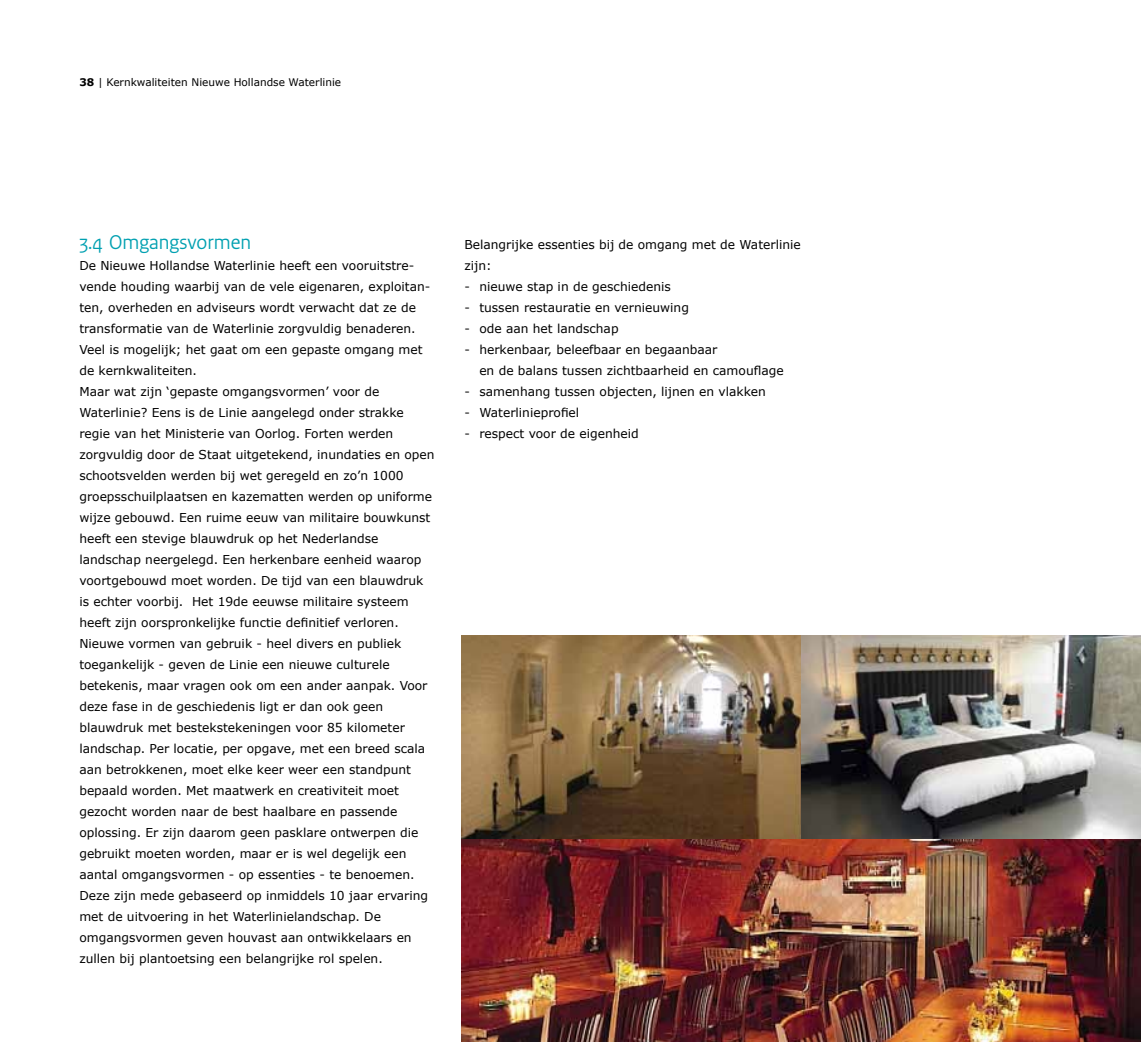
<style>
.page{position:relative;width:1141px;height:1042px;background:#fff}
.page>*{position:absolute;margin:0;border:0;box-sizing:border-box;transform-origin:0 0}
.t1{font:21px "Rijksoverheid Sans Heading";color:#00a0b1}
.t2{font:12.25px/21px "Verdana";color:#000}
.t3{font:10.5px "Verdana";color:#000}
.s1{font-weight:700}
</style>
<div class="page">
<img style="left:461px;top:635px;width:680px;height:407px">
<p class="t3" style="left:79px;top:76px;width:263px"><span class="s1">38</span> | Kernkwaliteiten Nieuwe Hollandse Waterlinie</p>
<h1 class="t1" style="left:79px;top:230px;width:173px">3.4 Omgangsvormen</h1>
<p class="t2" style="left:79px;top:255px;width:357px">De Nieuwe Hollandse Waterlinie heeft een vooruitstre&shy;vende houding waarbij van de vele eigenaren, exploitan&shy;ten, overheden en adviseurs wordt verwacht dat ze de transformatie van de Waterlinie zorgvuldig benaderen.<br>Veel is mogelijk; het gaat om een gepaste omgang met de kernkwaliteiten.<br>Maar wat zijn ‘gepaste omgangsvormen’ voor de Waterlinie? Eens is de Linie aangelegd onder strakke regie van het Ministerie van Oorlog. Forten werden zorgvuldig door de Staat uitgetekend, inundaties en open schootsvelden werden bij wet geregeld en zo’n 1000 groepsschuilplaatsen en kazematten werden op uniforme wijze gebouwd. Een ruime eeuw van militaire bouwkunst heeft een stevige blauwdruk op het Nederlandse landschap neergelegd. Een herkenbare eenheid waarop voortgebouwd moet worden. De tijd van een blauwdruk is echter voorbij. Het 19de eeuwse militaire systeem heeft zijn oorspronkelijke functie definitief verloren.<br>Nieuwe vormen van gebruik - heel divers en publiek toegankelijk - geven de Linie een nieuwe culturele betekenis, maar vragen ook om een ander aanpak. Voor deze fase in de geschiedenis ligt er dan ook geen blauwdruk met bestekstekeningen voor 85 kilometer landschap. Per locatie, per opgave, met een breed scala aan betrokkenen, moet elke keer weer een standpunt bepaald worden. Met maatwerk en creativiteit moet gezocht worden naar de best haalbare en passende oplossing. Er zijn daarom geen pasklare ontwerpen die gebruikt moeten worden, maar er is wel degelijk een aantal omgangsvormen - op essenties - te benoemen.<br>Deze zijn mede gebaseerd op inmiddels 10 jaar ervaring met de uitvoering in het Waterlinielandschap. De omgangsvormen geven houvast aan ontwikkelaars en zullen bij plantoetsing een belangrijke rol spelen.</p>
<p class="t2" style="left:464px;top:234px;width:338px">Belangrijke essenties bij de omgang met de Waterlinie zijn:</p>
<p class="t2" style="left:464px;top:276px;width:208px">- nieuwe stap in de geschiedenis</p>
<p class="t2" style="left:464px;top:297px;width:226px">- tussen restauratie en vernieuwing</p>
<p class="t2" style="left:464px;top:318px;width:156px">- ode aan het landschap</p>
<p class="t2" style="left:479px;top:339px;width:306px;text-indent:-15px">- herkenbaar, beleefbaar en begaanbaar<br>en de balans tussen zichtbaarheid en camouflage</p>
<p class="t2" style="left:464px;top:381px;width:303px">- samenhang tussen objecten, lijnen en vlakken</p>
<p class="t2" style="left:464px;top:402px;width:116px">- Waterlinieprofiel</p>
<p class="t2" style="left:464px;top:423px;width:176px">- respect voor de eigenheid</p>
</div>
